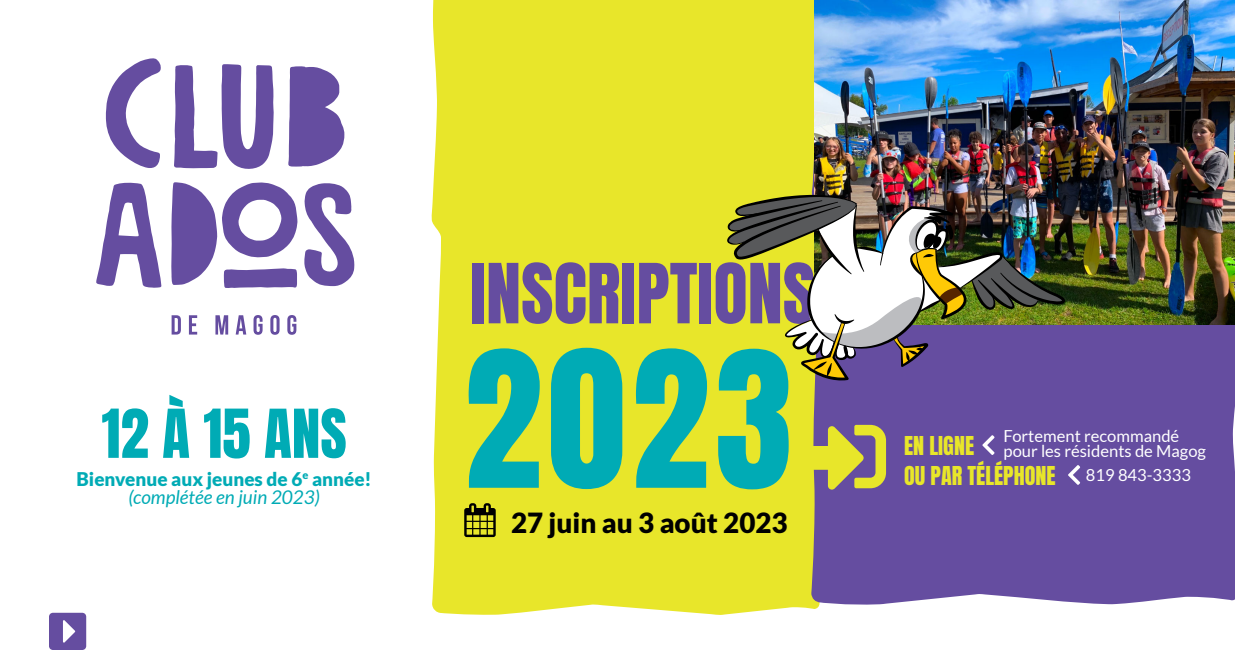
<style>
.page{position:relative;width:1235px;height:650px;background:#fff}
.page>*{position:absolute;margin:0;border:0;box-sizing:border-box;transform-origin:0 0}
.t1{font:161.5px "Anton";color:#00abb5}
.t2{font:70.4px "Anton";color:#654da0}
.t3{font:57.3px "Anton";color:#00abb5}
.t4{font:900 27.75px "Lato";color:#000}
.t5{font:22.15px/29.5px "Anton";color:#e8e62a}
.t6{font:900 18.85px/18px "Lato";color:#00abb5;text-align:center}
.t7{font:16.6px/14.8px "Lato";color:#fff}
.s1{font-weight:400;font-style:italic}
</style>
<div class="page">
<div style="left:431px;top:0;width:388px;height:615px;background:#e8e62a"></div>
<div style="left:811px;top:0;width:424px;height:606px;background:#654da0"></div>
<img style="left:814px;top:0;width:421px;height:325px">
<svg style="left:802px;top:425px;width:84px;height:65px"></svg>
<svg style="left:982px;top:435px;width:12px;height:20px"></svg>
<svg style="left:1068px;top:465px;width:12px;height:20px"></svg>
<svg style="left:49px;top:613px;width:37px;height:37px"></svg>
<svg style="left:96px;top:58px;width:258px;height:277px"></svg>
<svg style="left:464px;top:503px;width:32px;height:34px"></svg>
<svg style="left:717px;top:190px;width:347px;height:189px;fill:#e8e62a"></svg>
<img style="left:725px;top:192px;width:340px;height:189px">
<h3 class="t3" style="left:102px;top:393px;width:247px">12 À 15 ANS</h3>
<p class="t6" style="left:77px;top:471px;width:297px">Bienvenue aux jeunes de 6<sup>e</sup> année! <span class="s1">(complétée en juin 2023)</span></p>
<h2 class="t2" style="left:470px;top:243px;width:347px">INSCRIPTIONS</h2>
<h1 class="t1" style="left:464px;top:304px;width:330px">2023</h1>
<h3 class="t4" style="left:511px;top:511px;width:278px">27 juin au 3 août 2023</h3>
<p class="t7" style="left:1004px;top:430px;width:204px">Fortement recommandé pour les résidents de Magog</p>
<h3 class="t5" style="left:904px;top:431px;width:153px">EN LIGNE<br>OU PAR TÉLÉPHONE</h3>
<p class="t7" style="left:1086px;top:469px;width:107px">819 843-3333</p>
</div>
